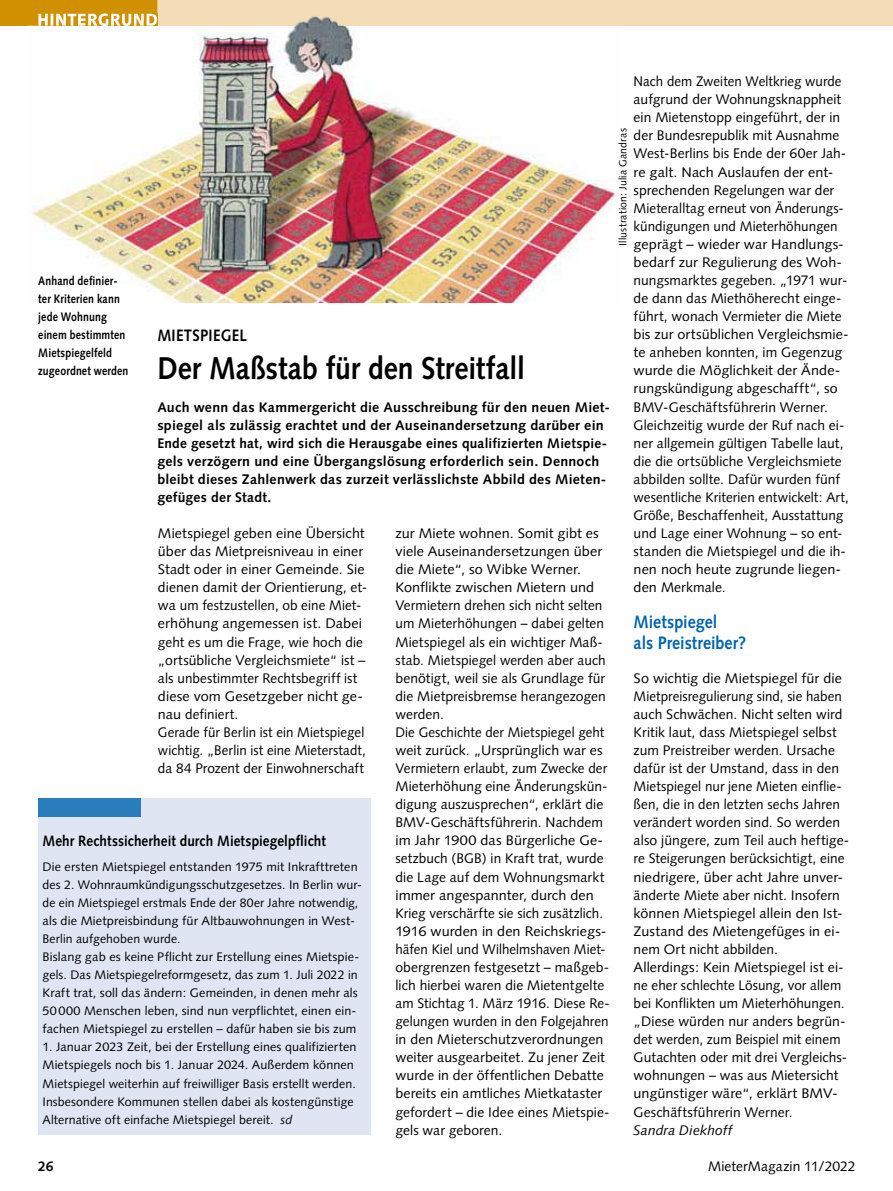
<style>
.page{position:relative;width:893px;height:1191px;background:#fff}
.page>*{position:absolute;margin:0;border:0;box-sizing:border-box;transform-origin:0 0}
.t1{font:700 31.5px "Syntax";letter-spacing:-.005em;color:#000;scale:.9 1}
.t2{font:700 18px/21px "Syntax";color:#0064ad;scale:.9 1}
.t3{font:700 16.5px "Syntax";letter-spacing:.02em;color:#000;scale:.9 1}
.t4{font:700 15px "Syntax";letter-spacing:.005em;color:#000;scale:.9 1}
.t5{font:13.8px/18px "Syntax";letter-spacing:.005em;color:#000;scale:1.04 1}
.t6{font:13.8px/18px "Syntax";letter-spacing:.005em;color:#000;scale:.96 1}
.t7{font:13.8px/18px "Syntax";letter-spacing:.005em;color:#000}
.t8{font:700 13.8px/18px "Syntax";letter-spacing:.02em;color:#000}
.t9{font:italic 13.8px "Syntax";letter-spacing:.01em;color:#000}
.t10{font:12.3px/18px "Syntax";letter-spacing:.01em;color:#000}
.t11{font:700 12.3px/18px "Syntax";letter-spacing:.015em;color:#000;scale:.85 1}
.t12{font:10.5px "Syntax";letter-spacing:.02em;color:#000}
.s1{font-style:italic}
</style>
<div class="page">
<div style="left:157px;top:0;width:736px;height:26px;background:#f3dcb6"></div>
<div style="left:0;top:0;width:157px;height:26px;background:#d19000"></div>
<img style="left:27px;top:0;width:595px;height:303px">
<img style="left:38px;top:26px;width:119px;height:1px">
<img style="left:38px;top:13px;width:119px;height:13px">
<div style="left:38px;top:798px;width:333px;height:336px;background:#dfe5f3"></div>
<div style="left:38px;top:798px;width:102px;height:18px;background:#297dbc"></div>
<p class="t11" style="left:38px;top:272px;width:108px">Anhand definier&shy;ter Kriterien kann jede Wohnung einem bestimmten<br>Mietspiegelfeld zugeordnet werden</p>
<p class="t3" style="left:157px;top:326px;width:101px">MietsPiegel</p>
<h1 class="t1" style="left:157px;top:350px;width:410px">Der Maßstab für den streitfall</h1>
<p class="t8" style="left:157px;top:398px;width:454px">Auch wenn das Kammergericht die Ausschreibung für den neuen Miet&shy;spiegel als zulässig erachtet und der Auseinandersetzung darüber ein ende gesetzt hat, wird sich die Herausgabe eines qualifizierten Mietspie&shy;gels verzögern und eine Übergangslösung erforderlich sein. Dennoch bleibt dieses Zahlenwerk das zurzeit verlässlichste Abbild des Mieten&shy;gefüges der stadt.</p>
<p class="t7" style="left:158px;top:524px;width:211px">Mietspiegel geben eine Übersicht über das Mietpreisniveau in einer Stadt oder in einer Gemeinde. Sie dienen damit der Orientierung, et&shy;wa um festzustellen, ob eine Miet&shy;erhöhung angemessen ist. Dabei geht es um die Frage, wie hoch die „ortsübliche Vergleichsmiete“ ist – als unbestimmter Rechtsbegriff ist diese vom Gesetzgeber nicht ge&shy;nau definiert.<br>Gerade für Berlin ist ein Mietspiegel wichtig. „Berlin ist eine Mieterstadt, da 84 Prozent der Einwohnerschaft</p>
<p class="t5" style="left:395px;top:524px;width:207px">zur Miete wohnen. Somit gibt es viele Auseinandersetzungen über die Miete“, so Wibke Werner.<br>Konflikte zwischen Mietern und Vermietern drehen sich nicht selten um Mieterhöhungen – dabei gelten Mietspiegel als ein wichtiger Maß&shy;stab. Mietspiegel werden aber auch benötigt, weil sie als Grundlage für die Mietpreisbremse herangezogen werden.<br>Die Geschichte der Mietspiegel geht weit zurück. „Ursprünglich war es Vermietern erlaubt, zum Zwecke der Mieterhöhung eine Änderungskün&shy;digung auszu sprechen“, erklärt die BMV-Geschäftsführerin. Nachdem im Jahr 1900 das Bürgerliche Ge&shy;setzbuch (BGB) in Kraft trat, wurde die Lage auf dem Wohnungsmarkt immer angespannter, durch den Krieg verschärfte sie sich zusätzlich.<br>1916 wurden in den Reichskriegs&shy;häfen Kiel und Wilhelmshaven Miet&shy;obergrenzen festgesetzt – maßgeb&shy;lich hierbei waren die Mietentgelte am Stichtag 1. März 1916. Diese Re&shy;gelungen wurden in den Folgejahren in den Mieterschutzverordnungen weiter ausgearbeitet. Zu jener Zeit wurde in der öffentlichen Debatte bereits ein amtliches Mietkataster gefordert – die Idee eines Mietspie&shy;gels war geboren.</p>
<p class="t4" style="left:43px;top:832px;width:316px">Mehr Rechtssicherheit durch Mietspiegelpflicht</p>
<p class="t10" style="left:43px;top:857px;width:321px">Die ersten Mietspiegel entstanden 1975 mit Inkrafttreten des 2. Wohnraumkündigungsschutzgesetzes. In Berlin wur&shy;de ein Mietspiegel erstmals Ende der 80er Jahre notwendig, als die Mietpreisbindung für Altbauwohnungen in West-Berlin aufgehoben wurde.<br>Bislang gab es keine Pflicht zur Erstellung eines Mietspie&shy;gels. Das Mietspiegelreformgesetz, das zum 1. Juli 2022 in Kraft trat, soll das ändern: Gemeinden, in denen mehr als 50 000 Menschen leben, sind nun verpflichtet, einen ein&shy;fachen Mietspiegel zu erstellen – dafür haben sie bis zum</p>
<p class="t10" style="left:43px;top:1038px;width:315px">1. Januar 2023 Zeit, bei der Erstellung eines qualifizierten Mietspiegels noch bis 1. Januar 2024. Außerdem können Mietspiegel weiterhin auf freiwilliger Basis erstellt werden.<br>Insbesondere Kommunen stellen dabei als kostengünstige Alternative oft einfache Mietspiegel bereit. <span class="s1">sd</span></p>
<p class="t8" style="left:38px;top:1157px;width:17px">26</p>
<p class="t6" style="left:634px;top:72px;width:226px">Nach dem Zweiten Weltkrieg wurde aufgrund der Wohnungsknappheit ein Mietenstopp eingeführt, der in der Bundesrepublik mit Ausnahme West-Berlins bis Ende der 60er Jah&shy;re galt. Nach Auslaufen der ent&shy;sprechenden Regelungen war der Mieter alltag erneut von Änderungs&shy;kündigungen und Mieterhöhungen geprägt – wieder war Handlungs&shy;bedarf zur Regulierung des Woh&shy;nungsmarktes gegeben. „1971 wur&shy;de dann das Miethöherecht einge&shy;führt, wonach Vermieter die Miete bis zur ortsüblichen Vergleichsmie&shy;te anheben konnten, im Gegenzug wurde die Möglichkeit der Ände&shy;rungskündigung abgeschafft“, so BMV-Geschäftsführerin Werner.<br>Gleichzeitig wurde der Ruf nach ei&shy;ner allgemein gültigen Tabelle laut, die die ortsübliche Vergleichsmiete abbilden sollte. Dafür wurden fünf wesentliche Kriterien entwickelt: Art, Größe, Beschaffenheit, Ausstattung und Lage einer Wohnung – so ent&shy;standen die Mietspiegel und die ih&shy;nen noch heute zugrunde liegen&shy;den Merkmale.</p>
<h2 class="t2" style="left:634px;top:612px;width:127px">Mietspiegel<br>als Preistreiber?</h2>
<p class="t5" style="left:634px;top:669px;width:209px">So wichtig die Mietspiegel für die Mietpreisregulierung sind, sie haben auch Schwächen. Nicht selten wird Kritik laut, dass Mietspiegel selbst zum Preistreiber werden. Ursache dafür ist der Umstand, dass in den Mietspiegel nur jene Mieten einflie&shy;ßen, die in den letzten sechs Jahren verändert worden sind. So werden also jüngere, zum Teil auch heftige&shy;re Steigerungen berücksichtigt, eine niedrigere, über acht Jah re unver&shy;änderte Miete aber nicht. Insofern können Mietspiegel allein den Ist-Zustand des Mietengefüges in ei&shy;nem Ort nicht abbilden.<br>Allerdings: Kein Mietspiegel ist ei&shy;ne eher schlechte Lösung, vor allem bei Konflikten um Mieterhöhungen. „Diese würden nur anders begrün&shy;det werden, zum Beispiel mit einem Gutachten oder mit drei Vergleichs&shy;wohnungen – was aus Mietersicht ungünstiger wäre“, erklärt BMV-Geschäftsführerin Werner.</p>
<p class="t9" style="left:634px;top:1121px;width:100px">Sandra Diekhoff</p>
<p class="t7" style="left:708px;top:1157px;width:149px">MieterMagazin 11/2022</p>
<p class="t12" style="left:617px;top:246px;width:119px;rotate:-90deg">Illustration: Julia Gandras</p>
</div>
